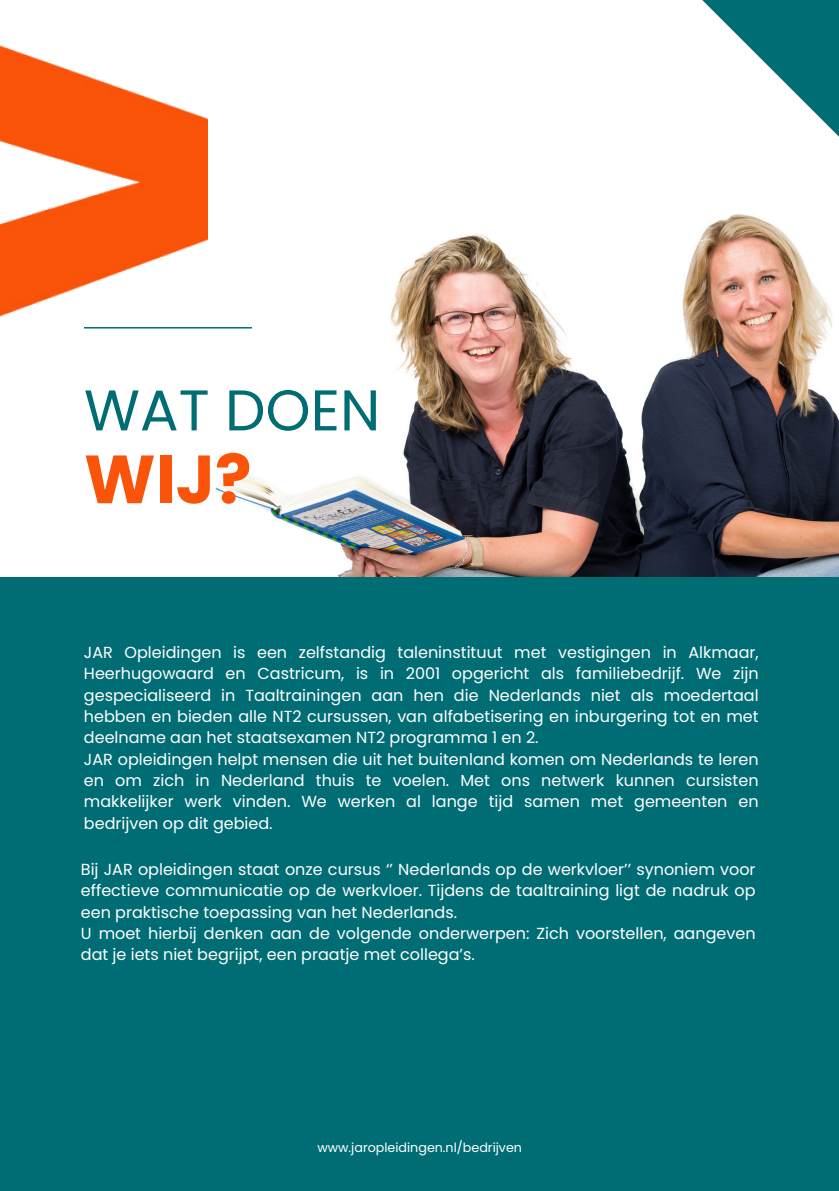
<style>
.page{position:relative;width:839px;height:1191px;background:#fff}
.page>*{position:absolute;margin:0;border:0;box-sizing:border-box;transform-origin:0 0}
.t1{font:700 68px "Poppins";color:#f95409}
.t2{font:57.4px "Poppins";color:#006d75}
.t3{font:16px/21.4px "Poppins";color:#fff}
.t4{font:12.6px "Poppins";color:#fff}
</style>
<div class="page">
<img style="left:84px;top:214px;width:754px;height:364px">
<svg style="left:702px;top:0;width:136px;height:136px"></svg>
<div style="left:0;top:578px;width:838px;height:613px;background:#006d75"></div>
<hr style="left:84px;top:327px;width:168px;height:2px;background:#006d75">
<img style="left:0;top:45px;width:208px;height:367px">
<p class="t2" style="left:84px;top:370px;width:298px">WAT DOEN</p>
<p class="t1" style="left:84px;top:432px;width:169px">WIJ?</p>
<h2 class="t3" style="left:84px;top:642px;width:676px">JAR Opleidingen is een zelfstandig taleninstituut met vestigingen in Alkmaar, Heerhugowaard en Castricum, is in 2001 opgericht als familiebedrijf. We zijn gespecialiseerd in Taaltrainingen aan hen die Nederlands niet als moedertaal hebben en bieden alle NT2 cursussen, van alfabetisering en inburgering tot en met deelname aan het staatsexamen NT2 programma 1 en 2.<br>JAR opleidingen helpt mensen die uit het buitenland komen om Nederlands te leren en om zich in Nederland thuis te voelen. Met ons netwerk kunnen cursisten makkelijker werk vinden. We werken al lange tijd samen met gemeenten en bedrijven op dit gebied.</h2>
<h1 class="t3" style="left:81px;top:859px;width:676px">Bij JAR opleidingen staat onze cursus ‘’ Nederlands op de werkvloer’’ synoniem voor effectieve communicatie op de werkvloer. Tijdens de taaltraining ligt de nadruk op een praktische toepassing van het Nederlands.<br>U moet hierbij denken aan de volgende onderwerpen: Zich voorstellen, aangeven dat je iets niet begrijpt, een praatje met collega’s.</h1>
<h3 class="t4" style="left:317px;top:1139px;width:206px">www.jaropleidingen.nl/bedrijven</h3>
</div>
